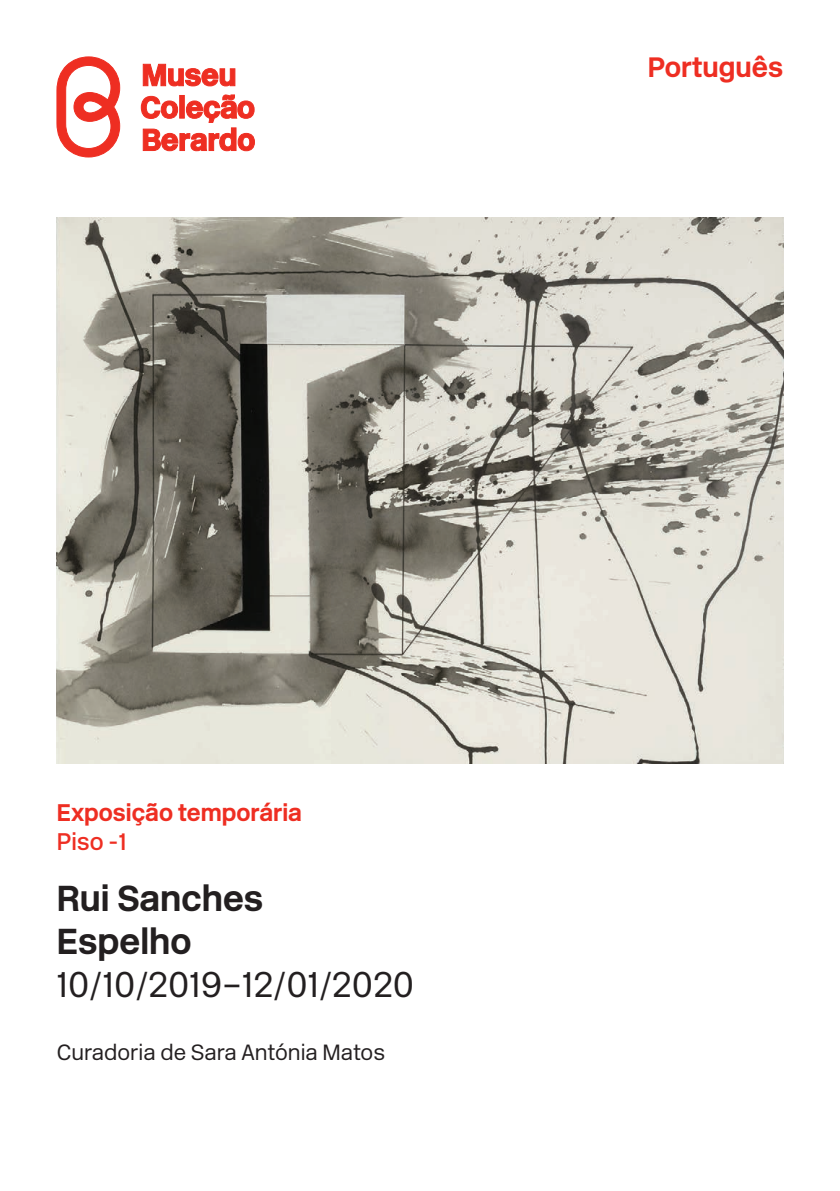
<style>
.page{position:relative;width:840px;height:1191px;background:#fff}
.page>*{position:absolute;margin:0;border:0;box-sizing:border-box;transform-origin:0 0}
.t1{font:300 36px "New Rail Alphabet";color:#231f20}
.t2{font:700 36px/43.2px "New Rail Alphabet";color:#231f20}
.t3{font:700 28px "New Rail Alphabet";color:#ee2e22}
.t4{font:700 24px "New Rail Alphabet";color:#ee2e22}
.t5{font:500 24px "New Rail Alphabet";color:#ee2e22}
.t6{font:300 22px "New Rail Alphabet";color:#231f20}
</style>
<div class="page">
<svg style="left:56px;top:56px;width:64px;height:101px"></svg>
<svg style="left:141px;top:95px;width:114px;height:56px"></svg>
<svg style="left:143px;top:64px;width:92px;height:22px"></svg>
<img style="left:57px;top:217px;width:725px;height:546px">
<p class="t3" style="left:647px;top:49px;width:137px">Português</p>
<p class="t4" style="left:57px;top:796px;width:247px">Exposição temporária</p>
<p class="t5" style="left:57px;top:825px;width:72px">Piso -1</p>
<h1 class="t2" style="left:57px;top:876px;width:208px">Rui Sanches<br>Espelho</h1>
<h1 class="t1" style="left:57px;top:961px;width:359px">10/10/2019–12/01/2020</h1>
<p class="t6" style="left:57px;top:1037px;width:330px">Curadoria de Sara Antónia Matos</p>
</div>
